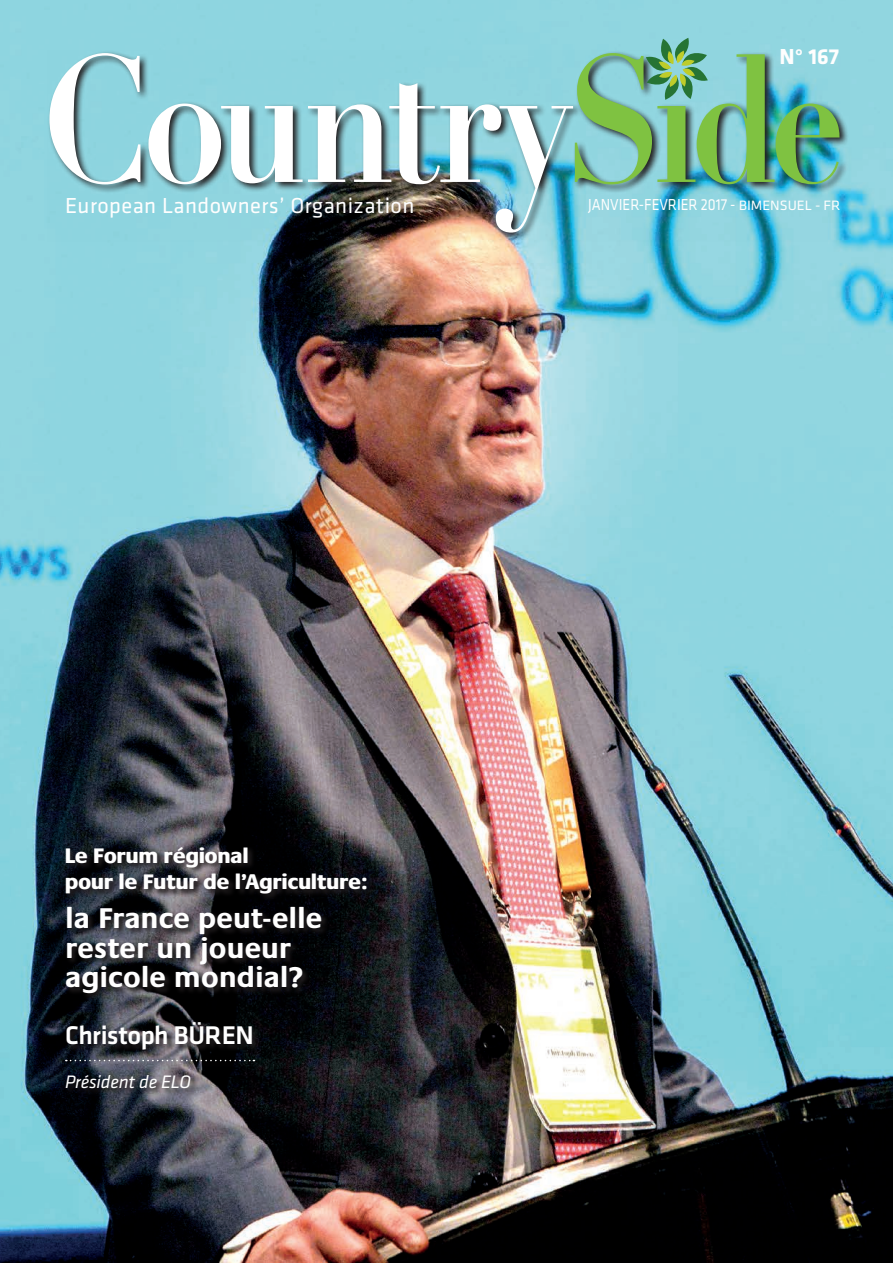
<style>
.page{position:relative;width:893px;height:1263px;background:#fff}
.page>*{position:absolute;margin:0;border:0;box-sizing:border-box;transform-origin:0 0}
.t1{font:700 29.7px/29.7px "Praxis";color:#fff}
.t2{font:500 26.55px "Klavika";letter-spacing:-.02em;color:#fff}
.t3{font:22.5px "Klavika";letter-spacing:.02em;color:#fff}
.t4{font:700 22.5px "Klavika";color:#fff}
.t5{font:800 21.9px/26.8px "Praxis";letter-spacing:.01em;color:#fff}
.t6{font:italic 18.75px "Klavika";letter-spacing:-.015em;color:#fff}
.t7{font:16.5px "Klavika";color:#fff;scale:.87 1}
.s1{font-size:14.1px}
</style>
<div class="page">
<img style="left:0;top:0;width:893px;height:1263px">
<img style="left:47px;top:50px;width:802px;height:192px">
<img style="left:49px;top:53px;width:524px;height:180px">
<img style="left:575px;top:38px;width:264px;height:146px">
<svg style="left:64px;top:845px;width:310px;height:250px;background:#1d1e23"></svg>
<svg style="left:66px;top:1060px;width:188px;height:1px"></svg>
<p class="t4" style="left:779px;top:44px;width:61px">N° 167</p>
<p class="t3" style="left:65px;top:193px;width:351px">European Landowners’ Organization</p>
<p class="t7" style="left:588px;top:196px;width:291px">JANVIER-FEVRIER 2017 - <span class="s1">BIMENSUEL - FR</span></p>
<p class="t5" style="left:65px;top:842px;width:304px">Le Forum régional<br>pour le Futur de l’Agriculture:</p>
<p class="t1" style="left:65px;top:904px;width:259px">la France peut-elle rester un joueur agicole mondial?</p>
<p class="t2" style="left:65px;top:1021px;width:190px">Christoph BÜREN</p>
<p class="t6" style="left:65px;top:1071px;width:128px">Président de ELO</p>
</div>
